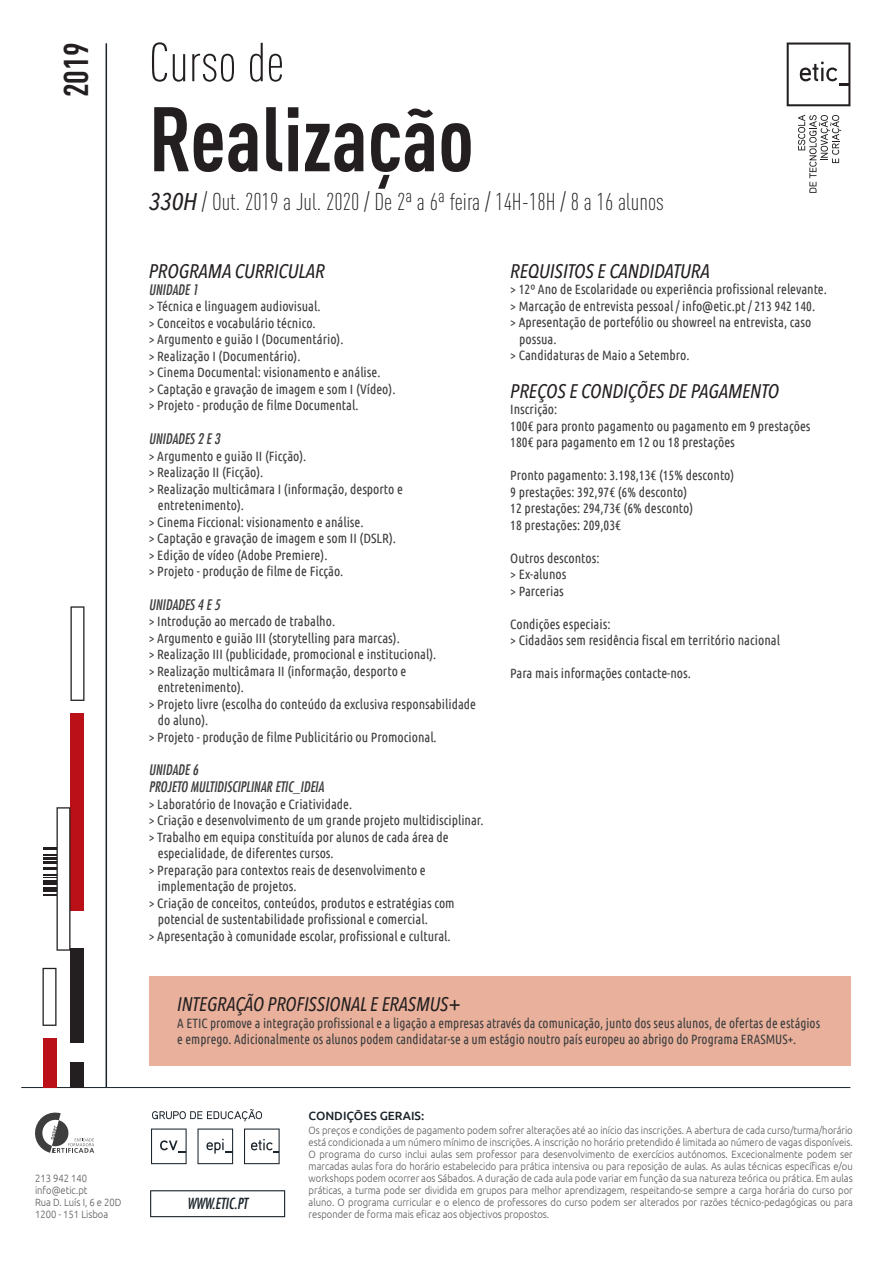
<style>
.page{position:relative;width:893px;height:1263px;background:#fff}
.page>*{position:absolute;margin:0;border:0;box-sizing:border-box;transform-origin:0 0}
.t1{font:700 90px "DIN Cond";color:#231f20}
.t2{font:300 54px "DIN Cond";color:#231f20}
.t3{font:700 33.9px "DIN Cond";color:#231f20}
.t4{font:300 24px "DIN Cond";color:#231f20}
.t5{font:italic 500 condensed 19.5px "Avenir Next LT Pro";color:#231f20}
.t6{font:italic condensed 15px "Futura LT";color:#1b242b}
.t7{font:italic condensed 14.25px/17.1px "Futura LT";color:#3e3e3f}
.t8{font:13.5px/16.5px "Ubuntu Condensed";color:#3e3e3f}
.t9{font:500 12px "Ubuntu";color:#1b242b}
.t10{font:300 10.5px/12px "Ubuntu";color:#57585a;text-align:justify;scale:.9 1}
.s1{font-family:"Avenir Next LT Pro";font-weight:500;font-style:italic;font-stretch:condensed}
</style>
<div class="page">
<svg style="left:798px;top:115px;width:43px;height:78px"></svg>
<svg style="left:787px;top:43px;width:63px;height:63px"></svg>
<hr style="left:21px;top:1087px;width:829px;height:1px;background:#1b242b">
<svg style="left:150px;top:1190px;width:135px;height:27px"></svg>
<svg style="left:35px;top:1112px;width:59px;height:41px"></svg>
<svg style="left:197px;top:1128px;width:36px;height:36px"></svg>
<svg style="left:151px;top:1128px;width:36px;height:36px"></svg>
<svg style="left:244px;top:1128px;width:36px;height:36px"></svg>
<svg style="left:152px;top:1109px;width:110px;height:12px"></svg>
<div style="left:149px;top:976px;width:701px;height:90px;background:#e9b19c"></div>
<hr style="left:106px;top:43px;width:1px;height:1044px;background:#1b242b">
<div style="left:70px;top:948px;width:14px;height:95px;background:#231f20"></div>
<div style="left:70px;top:713px;width:14px;height:198px;background:#bb1018"></div>
<svg style="left:70px;top:606px;width:14px;height:95px"></svg>
<div style="left:70px;top:1062px;width:14px;height:25px;background:#231f20"></div>
<svg style="left:43px;top:807px;width:27px;height:144px"></svg>
<svg style="left:43px;top:968px;width:14px;height:58px"></svg>
<div style="left:43px;top:1038px;width:14px;height:49px;background:#bb1018"></div>
<h3 class="t3" style="left:55px;top:97px;width:56px;rotate:-90deg">2019</h3>
<p class="t10" style="left:35px;top:1172px;width:98px;text-align:left">213 942 140 info@etic.pt<br>Rua D. Luís I, 6 e 20D<br>1200 - 151 Lisboa</p>
<h2 class="t2" style="left:149px;top:31px;width:137px">Curso de</h2>
<h1 class="t1" style="left:149px;top:84px;width:327px">Realização</h1>
<h3 class="t4" style="left:149px;top:188px;width:517px"><span class="s1">330H</span> / Out. 2019 a Jul. 2020 / De 2ª a 6ª feira / 14H-18H / 8 a 16 alunos</h3>
<h3 class="t5" style="left:149px;top:259px;width:177px">PROGRAMA CURRICULAR</h3>
<p class="t7" style="left:149px;top:281px;width:51px">UNIDADE 1</p>
<p class="t8" style="left:149px;top:298px;width:248px">&gt; Técnica e linguagem audiovisual.<br>&gt; Conceitos e vocabulário técnico.<br>&gt; Argumento e guião I (Documentário).<br>&gt; Realização I (Documentário).<br>&gt; Cinema Documental: visionamento e análise.<br>&gt; Captação e gravação de imagem e som I (Vídeo). &gt; Projeto - produção de filme Documental.</p>
<p class="t7" style="left:149px;top:430px;width:73px">UNIDADES 2 E 3</p>
<p class="t8" style="left:149px;top:447px;width:159px">&gt; Argumento e guião II (Ficção).</p>
<p class="t8" style="left:149px;top:463px;width:116px">&gt; Realização II (Ficção).</p>
<p class="t8" style="left:149px;top:480px;width:256px">&gt; Realização multicâmara I (informação, desporto e</p>
<p class="t8" style="left:158px;top:496px;width:88px">entretenimento).</p>
<p class="t8" style="left:149px;top:513px;width:216px">&gt; Cinema Ficcional: visionamento e análise.</p>
<p class="t8" style="left:149px;top:529px;width:249px">&gt; Captação e gravação de imagem e som II (DSLR).</p>
<p class="t8" style="left:149px;top:546px;width:180px">&gt; Edição de vídeo (Adobe Premiere).</p>
<p class="t8" style="left:149px;top:562px;width:196px">&gt; Projeto - produção de filme de Ficção.</p>
<p class="t7" style="left:149px;top:596px;width:73px">UNIDADES 4 E 5</p>
<p class="t8" style="left:149px;top:613px;width:188px">&gt; Introdução ao mercado de trabalho.</p>
<p class="t8" style="left:149px;top:629px;width:252px">&gt; Argumento e guião III (storytelling para marcas).</p>
<p class="t8" style="left:149px;top:646px;width:289px">&gt; Realização III (publicidade, promocional e institucional).</p>
<p class="t8" style="left:149px;top:662px;width:259px">&gt; Realização multicâmara II (informação, desporto e</p>
<p class="t8" style="left:158px;top:679px;width:88px">entretenimento).</p>
<p class="t8" style="left:149px;top:695px;width:329px">&gt; Projeto livre (escolha do conteúdo da exclusiva responsabilidade</p>
<p class="t8" style="left:158px;top:712px;width:52px">do aluno).</p>
<p class="t8" style="left:149px;top:728px;width:289px">&gt; Projeto - produção de filme Publicitário ou Promocional.</p>
<p class="t7" style="left:149px;top:761px;width:177px">UNIDADE 6<br>PROJETO MULTIDISCIPLINAR ETIC_IDEIA</p>
<p class="t8" style="left:149px;top:795px;width:205px">&gt; Laboratório de Inovação e Criatividade.</p>
<p class="t8" style="left:149px;top:812px;width:336px">&gt; Criação e desenvolvimento de um grande projeto multidisciplinar.</p>
<p class="t8" style="left:149px;top:828px;width:301px">&gt; Trabalho em equipa constituída por alunos de cada área de</p>
<p class="t8" style="left:158px;top:845px;width:177px">especialidade, de diferentes cursos.</p>
<p class="t8" style="left:149px;top:861px;width:278px">&gt; Preparação para contextos reais de desenvolvimento e</p>
<p class="t8" style="left:158px;top:878px;width:140px">implementação de projetos.</p>
<p class="t8" style="left:149px;top:894px;width:307px">&gt; Criação de conceitos, conteúdos, produtos e estratégias com</p>
<p class="t8" style="left:158px;top:911px;width:271px">potencial de sustentabilidade profissional e comercial.</p>
<p class="t8" style="left:149px;top:927px;width:303px">&gt; Apresentação à comunidade escolar, profissional e cultural.</p>
<h3 class="t5" style="left:510px;top:259px;width:201px">REQUISITOS E CANDIDATURA</h3>
<p class="t8" style="left:510px;top:281px;width:318px">&gt; 12º Ano de Escolaridade ou experiência profissional relevante.</p>
<p class="t8" style="left:510px;top:297px;width:306px">&gt; Marcação de entrevista pessoal / info@etic.pt / 213 942 140.</p>
<p class="t8" style="left:510px;top:314px;width:302px">&gt; Apresentação de portefólio ou showreel na entrevista, caso</p>
<p class="t8" style="left:519px;top:330px;width:39px">possua.</p>
<p class="t8" style="left:510px;top:347px;width:181px">&gt; Candidaturas de Maio a Setembro.</p>
<h3 class="t5" style="left:510px;top:379px;width:270px">PREÇOS E CONDIÇÕES DE PAGAMENTO</h3>
<p class="t8" style="left:510px;top:401px;width:302px">Inscrição:<br>100€ para pronto pagamento ou pagamento em 9 prestações<br>180€ para pagamento em 12 ou 18 prestações</p>
<p class="t8" style="left:510px;top:467px;width:226px">Pronto pagamento: 3.198,13€ (15% desconto)<br>9 prestações: 392,97€ (6% desconto)<br>12 prestações: 294,73€ (6% desconto)<br>18 prestações: 209,03€</p>
<p class="t8" style="left:510px;top:549px;width:91px">Outros descontos: &gt; Ex-alunos<br>&gt; Parcerias</p>
<p class="t8" style="left:510px;top:615px;width:271px">Condições especiais:<br>&gt; Cidadãos sem residência fiscal em território nacional</p>
<p class="t8" style="left:510px;top:665px;width:182px">Para mais informações contacte-nos.</p>
<h3 class="t5" style="left:177px;top:992px;width:285px">INTEGRAÇÃO PROFISSIONAL E ERASMUS+</h3>
<p class="t8" style="left:177px;top:1014px;width:644px">A ETIC promove a integração profissional e a ligação a empresas através da comunicação, junto dos seus alunos, de ofertas de estágios e emprego. Adicionalmente os alunos podem candidatar-se a um estágio noutro país europeu ao abrigo do Programa ERASMUS+.</p>
<p class="t6" style="left:187px;top:1195px;width:62px">WWW.ETIC.PT</p>
<p class="t9" style="left:309px;top:1108px;width:117px">CONDIÇÕES GERAIS:</p>
<p class="t10" style="left:309px;top:1123px;width:606px">Os preços e condições de pagamento podem sofrer alterações até ao início das inscrições. A abertura de cada curso/turma/horário está condicionada a um número mínimo de inscrições. A inscrição no horário pretendido é limitada ao número de vagas disponíveis.<br>O programa do curso inclui aulas sem professor para desenvolvimento de exercícios autónomos. Excecionalmente podem ser marcadas aulas fora do horário estabelecido para prática intensiva ou para reposição de aulas. As aulas técnicas específicas e/ou workshops podem ocorrer aos Sábados. A duração de cada aula pode variar em função da sua natureza teórica ou prática. Em aulas práticas, a turma pode ser dividida em grupos para melhor aprendizagem, respeitando-se sempre a carga horária do curso por aluno. O programa curricular e o elenco de professores do curso podem ser alterados por razões técnico-pedagógicas ou para responder de forma mais eficaz aos objectivos propostos.</p>
</div>
